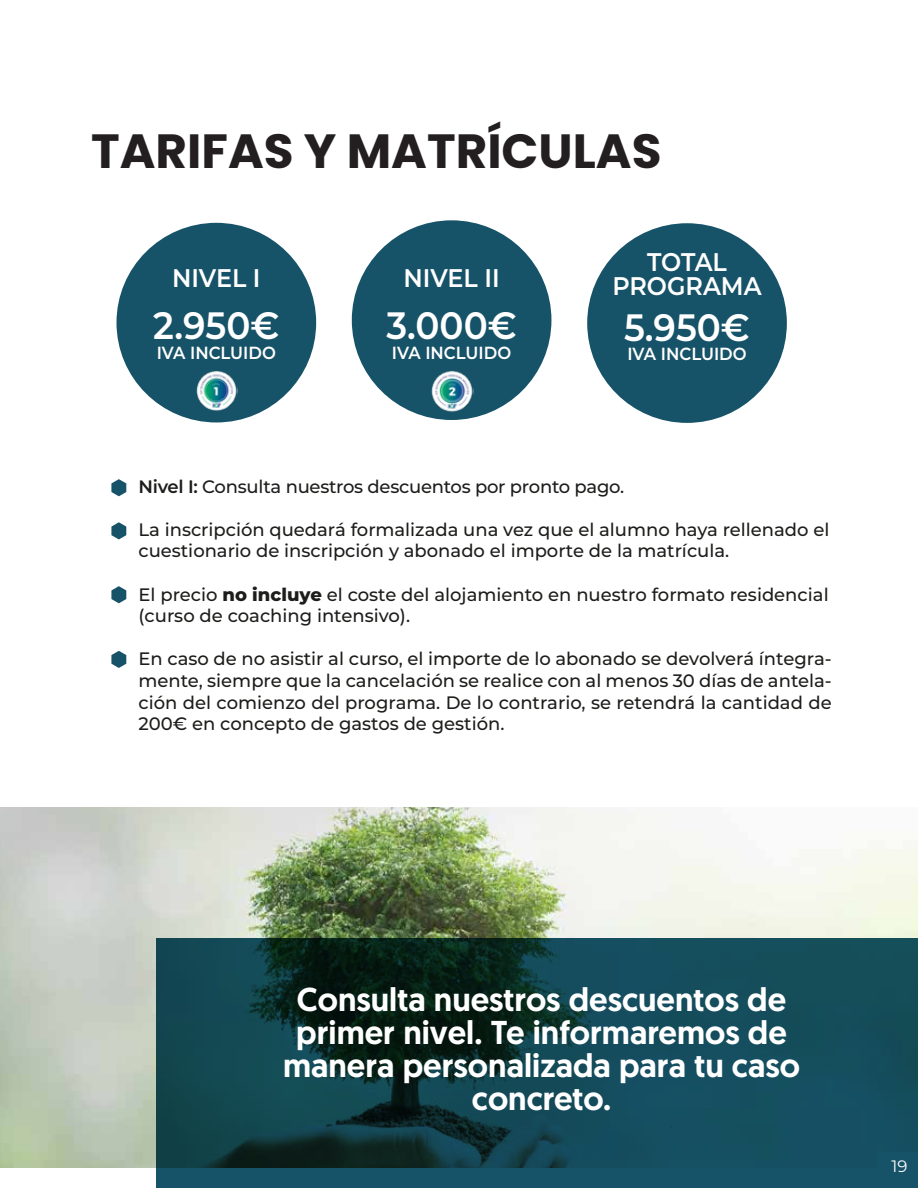
<style>
.page{position:relative;width:918px;height:1188px;background:#fff}
.page>*{position:absolute;margin:0;border:0;box-sizing:border-box;transform-origin:0 0}
.t1{font:700 48px "Poppins";color:#231f20}
.t2{font:600 38.1px "Montserrat";color:#fff;scale:.94 1}
.t3{font:500 33px/33px "Geomanist";color:#fff;text-align:center}
.t4{font:600 25.5px/24px "Montserrat";color:#fff;text-align:center;scale:.94 1}
.t5{font:500 18px/21.6px "Montserrat";color:#1d1d1b}
.t6{font:600 17.55px "Montserrat";color:#fff;scale:.94 1}
.t7{font:16.5px "Montserrat";color:#fff}
.s1{font-weight:600}
.s2{font-weight:800}
</style>
<div class="page">
<img style="left:0;top:807px;width:918px;height:361px">
<svg style="left:157px;top:939px;width:761px;height:249px;background:#11414b"></svg>
<svg style="left:111px;top:479px;width:15px;height:17px"></svg>
<svg style="left:111px;top:522px;width:15px;height:17px"></svg>
<svg style="left:111px;top:586px;width:15px;height:17px"></svg>
<svg style="left:111px;top:651px;width:15px;height:17px"></svg>
<div style="left:117px;top:223px;width:199px;height:199px;background:#175368;border-radius:50%"></div>
<div style="left:352px;top:220px;width:199px;height:200px;background:#175368;border-radius:50%"></div>
<div style="left:587px;top:223px;width:200px;height:200px;background:#175368;border-radius:50%"></div>
<div style="left:878px;top:1152px;width:40px;height:36px;background:#175368"></div>
<img style="left:196px;top:371px;width:42px;height:40px">
<img style="left:431px;top:371px;width:42px;height:41px">
<h1 class="t1" style="left:91px;top:123px;width:572px">TARIFAS Y MATRÍCULAS</h1>
<h3 class="t4" style="left:172px;top:265px;width:96px">NIVEL I</h3>
<h2 class="t2" style="left:153px;top:299px;width:136px">2.950€</h2>
<p class="t6" style="left:157px;top:340px;width:128px">IVA INCLUIDO</p>
<h3 class="t4" style="left:404px;top:265px;width:104px">NIVEL II</h3>
<h2 class="t2" style="left:386px;top:299px;width:140px">3.000€</h2>
<p class="t6" style="left:392px;top:340px;width:128px">IVA INCLUIDO</p>
<h3 class="t4" style="left:612px;top:249px;width:160px">TOTAL<br>PROGRAMA</h3>
<h2 class="t2" style="left:624px;top:300px;width:136px">5.950€</h2>
<p class="t6" style="left:627px;top:341px;width:128px">IVA INCLUIDO</p>
<p class="t5" style="left:138px;top:475px;width:487px"><span class="s1">Nivel I:</span> Consulta nuestros descuentos por pronto pago.</p>
<p class="t5" style="left:138px;top:518px;width:693px">La inscripción quedará formalizada una vez que el alumno haya rellenado el cuestionario de inscripción y abonado el importe de la matrícula.</p>
<p class="t5" style="left:138px;top:583px;width:692px">El precio <span class="s2">no incluye</span> el coste del alojamiento en nuestro formato residencial (curso de coaching intensivo).</p>
<p class="t5" style="left:138px;top:647px;width:695px;text-align:justify">En caso de no asistir al curso, el importe de lo abonado se devolverá íntegra&shy;mente, siempre que la cancelación se realice con al menos 30 días de antela&shy;ción del comienzo del programa. De lo contrario, se retendrá la cantidad de 200€ en concepto de gastos de gestión.</p>
<h3 class="t3" style="left:283px;top:983px;width:519px">Consulta nuestros descuentos de primer nivel. Te informaremos de manera personalizada para tu caso concreto.</h3>
<p class="t7" style="left:891px;top:1155px;width:18px">19</p>
</div>
